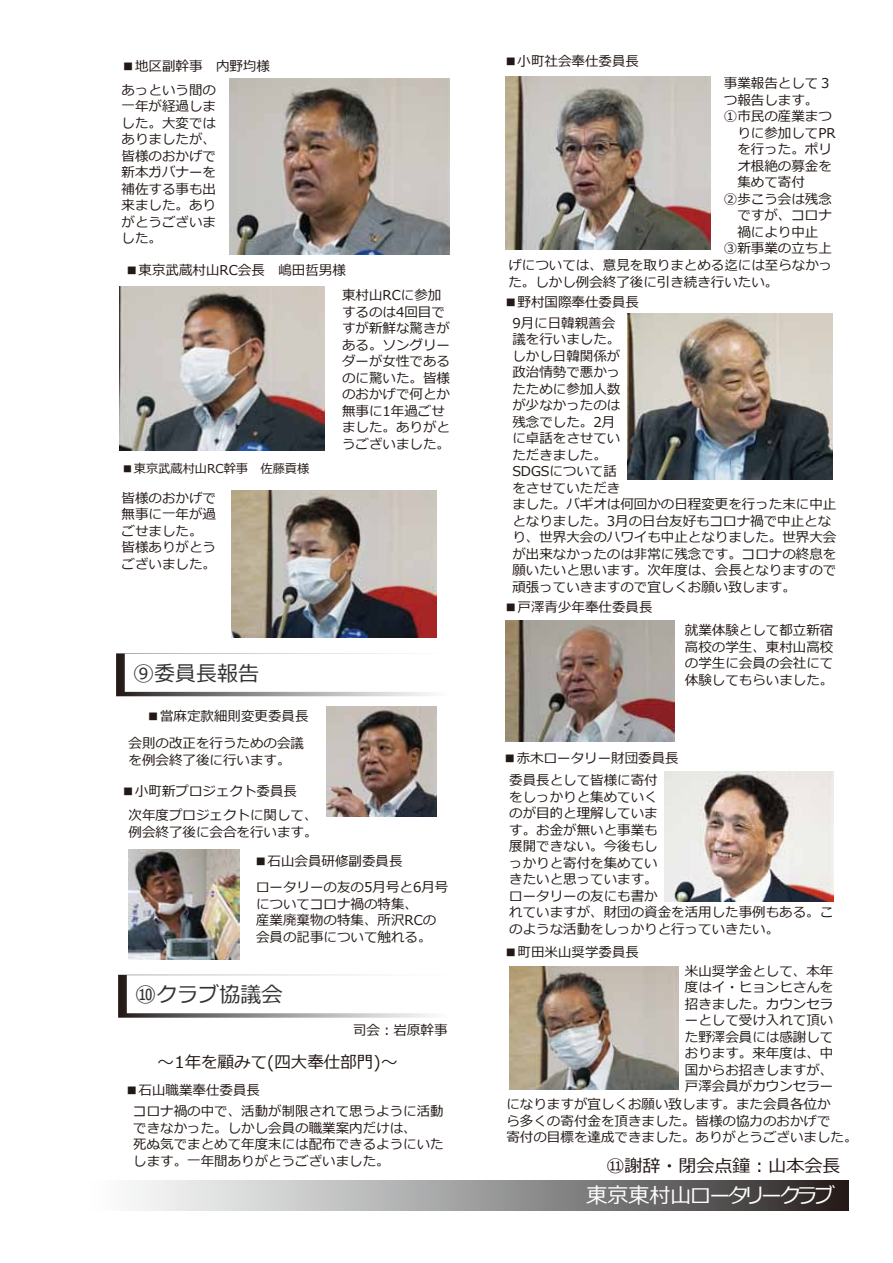
<style>
.page{position:relative;width:893px;height:1263px;background:#fff}
.page>*{position:absolute;margin:0;border:0;box-sizing:border-box;transform-origin:0 0}
.t1{font:21px "Meiryo";letter-spacing:-.105em;color:#fff}
.t2{font:21px "Meiryo";color:#323333}
.t3{font:17.25px "Meiryo";color:#221815;scale:1.04 1}
.t4{font:16.5px "Meiryo";color:#221815;scale:1.04 1}
.t5{font:13.5px/16.5px "Meiryo";color:#221815}
.t6{font:12.3px "Meiryo";color:#221815}
</style>
<div class="page">
<svg style="left:134px;top:1181px;width:714px;height:29px"></svg>
<svg style="left:118px;top:975px;width:315px;height:43px"></svg>
<svg style="left:116px;top:653px;width:314px;height:43px"></svg>
<img style="left:119px;top:287px;width:205px;height:163px">
<img style="left:232px;top:491px;width:205px;height:146px">
<img style="left:230px;top:79px;width:220px;height:176px">
<img style="left:326px;top:706px;width:111px;height:111px">
<img style="left:129px;top:849px;width:110px;height:111px">
<img style="left:506px;top:76px;width:205px;height:174px">
<img style="left:627px;top:313px;width:205px;height:167px">
<img style="left:506px;top:620px;width:168px;height:121px">
<img style="left:665px;top:771px;width:168px;height:130px">
<img style="left:509px;top:966px;width:169px;height:123px">
<p class="t5" style="left:122px;top:59px;width:150px">■地区副幹事　内野均様</p>
<p class="t5" style="left:122px;top:82px;width:96px;text-align:justify">あっという間の一年が経過しました。大変ではありましたが、皆様のおかげで新本ガバナーを補佐する事も出来ました。ありがとうございました。</p>
<p class="t5" style="left:125px;top:263px;width:222px">■東京武蔵村山RC会長　嶋田哲男様</p>
<p class="t6" style="left:122px;top:460px;width:189px">■東京武蔵村山RC幹事　佐藤貢様</p>
<p class="t5" style="left:122px;top:490px;width:96px">皆様のおかげで無事に一年が過ごせました。皆様ありがとうございました。</p>
<p class="t5" style="left:342px;top:288px;width:109px">東村山RCに参加するのは4回目ですが新鮮な驚きがある。ソングリーダーが女性であるのに驚いた。皆様のおかげで何とか無事に1年過ごせました。ありがとうございました。</p>
<p class="t2" style="left:133px;top:659px;width:127px">⑨委員長報告</p>
<p class="t5" style="left:146px;top:708px;width:163px">■當麻定款細則変更委員長</p>
<p class="t5" style="left:129px;top:736px;width:177px">会則の改正を行うための会議を例会終了後に行います。</p>
<p class="t5" style="left:122px;top:783px;width:177px">■小町新プロジェクト委員長</p>
<p class="t5" style="left:129px;top:808px;width:190px">次年度プロジェクトに関して、例会終了後に会合を行います。</p>
<p class="t5" style="left:254px;top:853px;width:150px">■石山会員研修副委員長</p>
<p class="t5" style="left:256px;top:880px;width:194px">ロータリーの友の5月号と6月号についてコロナ禍の特集、<br>産業廃棄物の特集、所沢RCの会員の記事について触れる。</p>
<p class="t2" style="left:135px;top:980px;width:148px">⑩クラブ協議会</p>
<p class="t5" style="left:353px;top:1023px;width:96px">司会︓岩原幹事</p>
<p class="t4" style="left:157px;top:1050px;width:233px">～1年を顧みて(四大奉仕部門)～</p>
<p class="t5" style="left:125px;top:1082px;width:136px">■石山職業奉仕委員長</p>
<p class="t5" style="left:133px;top:1103px;width:312px">コロナ禍の中で、活動が制限されて思うように活動できなかった。しかし会員の職業案内だけは、<br>死ぬ気でまとめて年度末には配布できるようにいたします。一年間ありがとうございました。</p>
<p class="t5" style="left:504px;top:53px;width:136px">■小町社会奉仕委員長</p>
<p class="t5" style="left:724px;top:76px;width:113px">事業報告として３つ報告します。<br>①市民の産業まつ　りに参加してPR　を行った。ポリ　オ根絶の募金を　集めて寄付<br>②歩こう会は残念　ですが、コロナ　禍により中止<br>③新事業の立ち上</p>
<p class="t5" style="left:508px;top:258px;width:325px">げについては、意見を取りまとめる迄には至らなかった。しかし例会終了後に引き続き行いたい。</p>
<p class="t5" style="left:504px;top:295px;width:136px">■野村国際奉仕委員長</p>
<p class="t5" style="left:512px;top:315px;width:325px">9月に日韓親善会<br>議を行いました。<br>しかし日韓関係が<br>政治情勢で悪かっ<br>たために参加人数<br>が少なかったのは<br>残念でした。2月<br>に卓話をさせてい<br>ただきました。<br>SDGSについて話<br>をさせていただき<br>ました。バギオは何回かの日程変更を行った末に中止となりました。3月の日台友好もコロナ禍で中止となり、世界大会のハワイも中止となりました。世界大会が出来なかったのは非常に残念です。コロナの終息を願いたいと思います。次年度は、会長となりますので頑張っていきますので宜しくお願い致します。</p>
<p class="t5" style="left:504px;top:599px;width:150px">■戸澤青少年奉仕委員長</p>
<p class="t5" style="left:685px;top:623px;width:150px;text-align:justify">就業体験として都立新宿高校の学生、東村山高校の学生に会員の会社にて体験してもらいました。</p>
<p class="t5" style="left:503px;top:751px;width:177px">■赤木ロータリー財団委員長</p>
<p class="t5" style="left:509px;top:772px;width:326px">委員長として皆様に寄付<br>をしっかりと集めていく<br>のが目的と理解していま<br>す。お金が無いと事業も<br>展開できない。今後もし<br>っかりと寄付を集めてい<br>きたいと思っています。<br>ロータリーの友にも書か<br>れていますが、財団の資金を活用した事例もある。このような活動をしっかりと行っていきたい。</p>
<p class="t5" style="left:504px;top:944px;width:136px">■町田米山奨学委員長</p>
<p class="t5" style="left:685px;top:963px;width:150px;text-align:justify">米山奨学金として、本年度はイ・ヒョンヒさんを招きました。カウンセラーとして受け入れて頂いた野澤会員には感謝しております。来年度は、中国からお招きしますが、戸澤会員がカウンセラー</p>
<p class="t5" style="left:506px;top:1097px;width:352px">になりますが宜しくお願い致します。また会員各位か<br>ら多くの寄付金を頂きました。皆様の協力のおかげで<br>寄付の目標を達成できました。ありがとうございました。</p>
<p class="t3" style="left:607px;top:1154px;width:226px">⑪謝辞・閉会点鐘︓山本会長</p>
<p class="t1" style="left:586px;top:1181px;width:250px">東京東村山ロータリークラブ</p>
</div>
